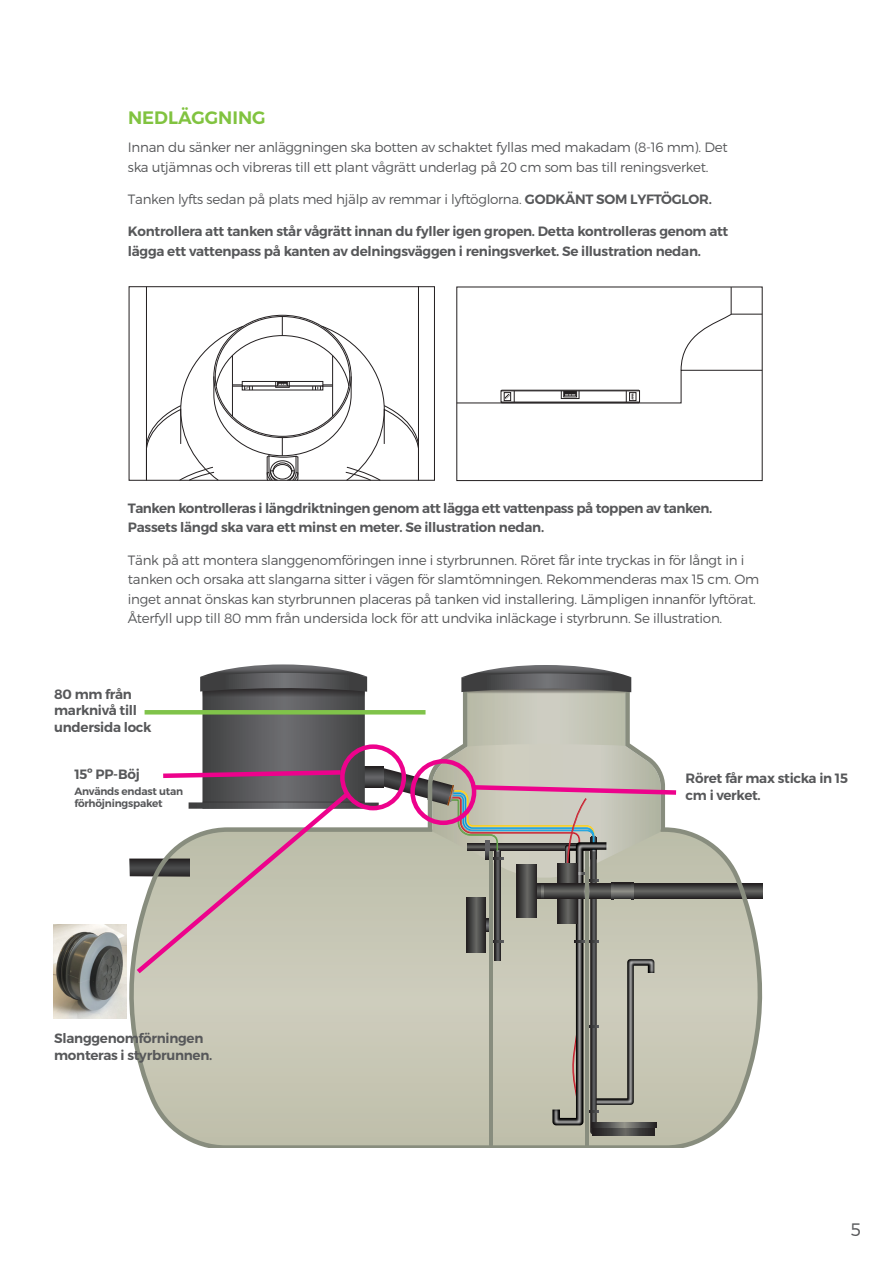
<style>
.page{position:relative;width:893px;height:1263px;background:#fff}
.page>*{position:absolute;margin:0;border:0;box-sizing:border-box;transform-origin:0 0}
.t1{font:600 18px "Montserrat";color:#81c340}
.t2{font:300 18px "Montserrat";color:#57585a}
.t3{font:300 13.5px/19.5px "Montserrat";letter-spacing:-.02em;color:#57585a}
.t4{font:600 13.5px/16.5px "Montserrat";letter-spacing:-.02em;color:#57585a}
.t5{font:600 10.5px/12px "Montserrat";letter-spacing:-.02em;color:#57585a}
.s1{font-weight:600}
</style>
<div class="page">
<svg style="left:114px;top:829px;width:649px;height:318px"></svg>
<svg style="left:146px;top:286px;width:273px;height:195px"></svg>
<svg style="left:456px;top:287px;width:306px;height:116px"></svg>
<img style="left:54px;top:925px;width:73px;height:93px">
<svg style="left:129px;top:664px;width:552px;height:470px"></svg>
<p class="t1" style="left:128px;top:106px;width:139px">NEDLÄGGNING</p>
<p class="t3" style="left:128px;top:137px;width:601px">Innan du sänker ner anläggningen ska botten av schaktet fyllas med makadam (8-16 mm). Det ska utjämnas och vibreras till ett plant vågrätt underlag på 20 cm som bas till reningsverket.</p>
<p class="t3" style="left:128px;top:189px;width:585px">Tanken lyfts sedan på plats med hjälp av remmar i lyftöglorna. <span class="s1">GODKÄNT SOM LYFTÖGLOR.</span></p>
<p class="t4" style="left:128px;top:222px;width:602px;line-height:19.5px">Kontrollera att tanken står vågrätt innan du fyller igen gropen. Detta kontrolleras genom att lägga ett vattenpass på kanten av delningsväggen i reningsverket. Se illustration nedan.</p>
<p class="t4" style="left:128px;top:498px;width:586px;line-height:19.5px">Tanken kontrolleras i längdriktningen genom att lägga ett vattenpass på toppen av tanken.<br>Passets längd ska vara ett minst en meter. Se illustration nedan.</p>
<p class="t3" style="left:128px;top:550px;width:633px">Tänk på att montera slanggenomföringen inne i styrbrunnen. Röret får inte tryckas in för långt in i tanken och orsaka att slangarna sitter i vägen för slamtömningen. Rekommenderas max 15 cm. Om inget annat önskas kan styrbrunnen placeras på tanken vid installering. Lämpligen innanför lyftörat.<br>Återfyll upp till 80 mm från undersida lock för att undvika inläckage i styrbrunn. Se illustration.</p>
<p class="t4" style="left:54px;top:686px;width:99px">80 mm från marknivå till undersida lock</p>
<p class="t4" style="left:74px;top:766px;width:67px">15º PP-Böj</p>
<p class="t5" style="left:74px;top:786px;width:110px">Används endast utan förhöjningspaket</p>
<p class="t4" style="left:54px;top:1030px;width:151px">Slanggenomförningen</p>
<p class="t4" style="left:54px;top:1047px;width:160px">monteras i styrbrunnen.</p>
<p class="t4" style="left:686px;top:770px;width:164px">Röret får max sticka in 15 cm i verket.</p>
<p class="t2" style="left:851px;top:1218px;width:12px">5</p>
</div>
